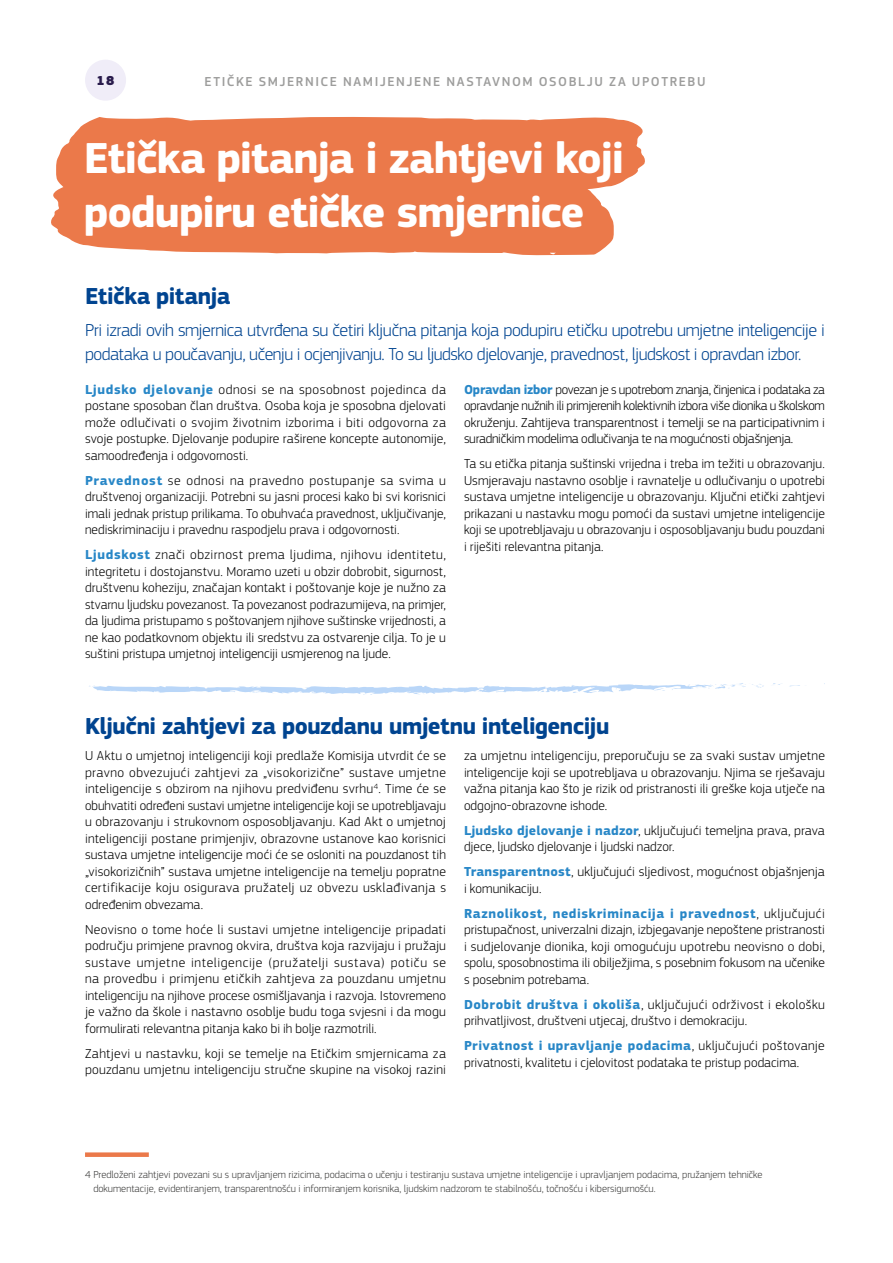
<style>
.page{position:relative;width:893px;height:1263px;background:#fff}
.page>*{position:absolute;margin:0;border:0;box-sizing:border-box;transform-origin:0 0}
.t1{font:700 45px/54px "EC Square Sans Pro";letter-spacing:-.025em;color:#fff}
.t2{font:700 24px "EC Square Sans Pro";letter-spacing:-.02em;color:#004490}
.Leading_Text{font:300 18px/24px "EC Square Sans Pro";letter-spacing:-.025em;color:#004490}
.Body{font:300 13.5px/16.5px "EC Square Sans Pro";letter-spacing:.005em;color:#000;text-align:justify}
.t3{font:500 13.5px "EC Square Sans Pro";letter-spacing:.12em;color:#9d9d9c}
.t4{font:900 13.5px "EC Square Sans Pro Extra";color:#291b4c}
.Footnote{font:300 10.5px/13.5px "EC Square Sans Pro";color:#3c3c3b}
.s1{font-weight:700;color:#2887c7}
</style>
<div class="page">
<svg style="left:773px;top:683px;width:27px;height:4px"></svg>
<svg style="left:89px;top:683px;width:675px;height:12px"></svg>
<div style="left:56px;top:117px;width:589px;height:69px;background:#eb794a"></div>
<svg style="left:51px;top:182px;width:563px;height:73px;background:#ec8256"></svg>
<div style="left:85px;top:60px;width:41px;height:41px;background:#f0edf8;border-radius:50%"></div>
<div style="left:85px;top:1152px;width:64px;height:5px;background:#eb794a"></div>
<p class="t4" style="left:97px;top:72px;width:19px">18</p>
<p class="t3" style="left:204px;top:73px;width:503px">ETIČKE SMJERNICE NAMIJENJENE NASTAVNOM OSOBLJU ZA UPOTREBU</p>
<h1 class="t1" style="left:84px;top:133px;width:542px">Etička pitanja i zahtjevi koji podupiru etičke smjernice</h1>
<h2 class="t2" style="left:85px;top:282px;width:147px">Etička pitanja</h2>
<p class="Leading_Text" style="left:85px;top:318px;width:741px">Pri izradi ovih smjernica utvrđena su četiri ključna pitanja koja podupiru etičku upotrebu umjetne inteligencije i podataka u poučavanju, učenju i ocjenjivanju. To su ljudsko djelovanje, pravednost, ljudskost i opravdan izbor.</p>
<p class="Body" style="left:85px;top:381px;width:362px"><span class="s1">Ljudsko djelovanje</span> odnosi se na sposobnost pojedinca da postane sposoban član društva. Osoba koja je sposobna djelovati može odlučivati o svojim životnim izborima i biti odgovorna za svoje postupke. Djelovanje podupire raširene koncepte autonomije, samoodređenja i odgovornosti.</p>
<p class="Body" style="left:85px;top:472px;width:362px"><span class="s1">Pravednost</span> se odnosi na pravedno postupanje sa svima u društvenoj organizaciji. Potrebni su jasni procesi kako bi svi korisnici imali jednak pristup prilikama. To obuhvaća pravednost, uključivanje, nediskriminaciju i pravednu raspodjelu prava i odgovornosti.</p>
<p class="Body" style="left:85px;top:546px;width:362px"><span class="s1">Ljudskost</span> znači obzirnost prema ljudima, njihovu identitetu, integritetu i dostojanstvu. Moramo uzeti u obzir dobrobit, sigurnost, društvenu koheziju, značajan kontakt i poštovanje koje je nužno za stvarnu ljudsku povezanost. Ta povezanost podrazumijeva, na primjer, da ljudima pristupamo s poštovanjem njihove suštinske vrijednosti, a ne kao podatkovnom objektu ili sredstvu za ostvarenje cilja. To je u suštini pristupa umjetnoj inteligenciji usmjerenog na ljude.</p>
<p class="Body" style="left:464px;top:381px;width:362px"><span class="s1">Opravdan izbor</span> povezan je s upotrebom znanja, činjenica i podataka za opravdanje nužnih ili primjerenih kolektivnih izbora više dionika u školskom okruženju. Zahtijeva transparentnost i temelji se na participativnim i suradničkim modelima odlučivanja te na mogućnosti objašnjenja.</p>
<p class="Body" style="left:464px;top:455px;width:362px">Ta su etička pitanja suštinski vrijedna i treba im težiti u obrazovanju.<br>Usmjeravaju nastavno osoblje i ravnatelje u odlučivanju o upotrebi sustava umjetne inteligencije u obrazovanju. Ključni etički zahtjevi prikazani u nastavku mogu pomoći da sustavi umjetne inteligencije koji se upotrebljavaju u obrazovanju i osposobljavanju budu pouzdani i riješiti relevantna pitanja.</p>
<h2 class="t2" style="left:85px;top:712px;width:526px">Ključni zahtjevi za pouzdanu umjetnu inteligenciju</h2>
<p class="Body" style="left:85px;top:747px;width:362px">U Aktu o umjetnoj inteligenciji koji predlaže Komisija utvrdit će se pravno obvezujući zahtjevi za „visokorizične” sustave umjetne inteligencije s obzirom na njihovu predviđenu svrhu<sup>4</sup>. Time će se obuhvatiti određeni sustavi umjetne inteligencije koji se upotrebljavaju u obrazovanju i strukovnom osposobljavanju. Kad Akt o umjetnoj inteligenciji postane primjenjiv, obrazovne ustanove kao korisnici sustava umjetne inteligencije moći će se osloniti na pouzdanost tih „visokorizičnih” sustava umjetne inteligencije na temelju popratne certifikacije koju osigurava pružatelj uz obvezu usklađivanja s određenim obvezama.</p>
<p class="Body" style="left:85px;top:921px;width:362px">Neovisno o tome hoće li sustavi umjetne inteligencije pripadati području primjene pravnog okvira, društva koja razvijaju i pružaju sustave umjetne inteligencije (pružatelji sustava) potiču se na provedbu i primjenu etičkih zahtjeva za pouzdanu umjetnu inteligenciju na njihove procese osmišljavanja i razvoja. Istovremeno je važno da škole i nastavno osoblje budu toga svjesni i da mogu formulirati relevantna pitanja kako bi ih bolje razmotrili.</p>
<p class="Body" style="left:85px;top:1045px;width:362px">Zahtjevi u nastavku, koji se temelje na Etičkim smjernicama za pouzdanu umjetnu inteligenciju stručne skupine na visokoj razini</p>
<p class="Body" style="left:464px;top:747px;width:362px">za umjetnu inteligenciju, preporučuju se za svaki sustav umjetne inteligencije koji se upotrebljava u obrazovanju. Njima se rješavaju važna pitanja kao što je rizik od pristranosti ili greške koja utječe na odgojno-obrazovne ishode.</p>
<p class="Body" style="left:464px;top:822px;width:362px"><span class="s1">Ljudsko djelovanje i nadzor</span>, uključujući temeljna prava, prava djece, ljudsko djelovanje i ljudski nadzor.</p>
<p class="Body" style="left:464px;top:863px;width:362px"><span class="s1">Transparentnost</span>, uključujući sljedivost, mogućnost objašnjenja i komunikaciju.</p>
<p class="Body" style="left:464px;top:905px;width:362px"><span class="s1">Raznolikost, nediskriminacija i pravednost</span>, uključujući pristupačnost, univerzalni dizajn, izbjegavanje nepoštene pristranosti i sudjelovanje dionika, koji omogućuju upotrebu neovisno o dobi, spolu, sposobnostima ili obilježjima, s posebnim fokusom na učenike s posebnim potrebama.</p>
<p class="Body" style="left:464px;top:996px;width:362px"><span class="s1">Dobrobit društva i okoliša</span>, uključujući održivost i ekološku prihvatljivost, društveni utjecaj, društvo i demokraciju.</p>
<p class="Body" style="left:464px;top:1037px;width:362px"><span class="s1">Privatnost i upravljanje podacima</span>, uključujući poštovanje privatnosti, kvalitetu i cjelovitost podataka te pristup podacima.</p>
<p class="Footnote" style="left:93px;top:1168px;width:671px;text-indent:-8px">4 Predloženi zahtjevi povezani su s upravljanjem rizicima, podacima o učenju i testiranju sustava umjetne inteligencije i upravljanjem podacima, pružanjem tehničke dokumentacije, evidentiranjem, transparentnošću i informiranjem korisnika, ljudskim nadzorom te stabilnošću, točnošću i kibersigurnošću.</p>
</div>
